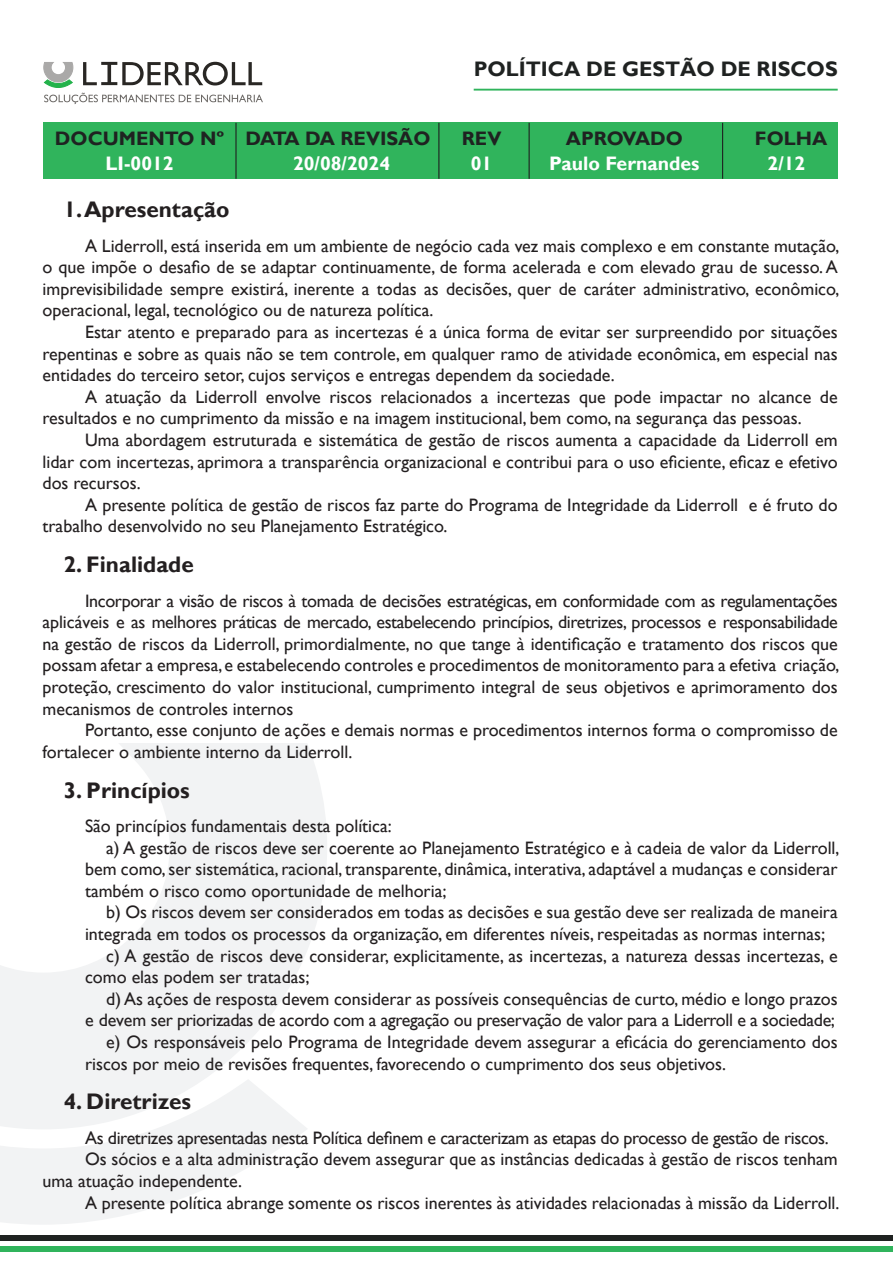
<style>
.page{position:relative;width:893px;height:1263px;background:#fff}
.page>*{position:absolute;margin:0;border:0;box-sizing:border-box;transform-origin:0 0}
.t1{font:700 22.5px "Gill Sans";color:#231f20}
.t2{font:700 21px "Gill Sans";color:#1f2221}
.t3{font:700 19.5px "Gill Sans";color:#1f2221}
.t4{font:700 19.5px "Gill Sans";color:#fff}
.t5{font:18px/21.6px "Gill Sans";color:#231f20;text-align:justify}
.t6{font:18px "Gill Sans";letter-spacing:-.02em;color:#231f20}
</style>
<div class="page">
<div style="left:0;top:1246px;width:893px;height:5px;background:#30b45c"></div>
<div style="left:0;top:1235px;width:893px;height:6px;background:#1f2221"></div>
<div style="left:43px;top:123px;width:795px;height:56px;background:#30b45c"></div>
<svg style="left:0;top:743px;width:327px;height:336px;fill:#f2f3f4"></svg>
<svg style="left:0;top:1079px;width:307px;height:145px"></svg>
<svg style="left:43px;top:62px;width:220px;height:42px"></svg>
<hr style="left:235px;top:123px;width:2px;height:56px;background:#1f2221">
<hr style="left:438px;top:123px;width:1px;height:56px;background:#1f2221">
<hr style="left:529px;top:123px;width:1px;height:56px;background:#1f2221">
<hr style="left:722px;top:123px;width:1px;height:56px;background:#1f2221">
<hr style="left:474px;top:89px;width:364px;height:2px;background:#30b45c">
<p class="t2" style="left:474px;top:57px;width:365px">POLÍTICA DE GESTÃO DE RISCOS</p>
<p class="t3" style="left:55px;top:127px;width:377px">DOCUMENTO Nº DATA DA REVISÃO</p>
<p class="t3" style="left:462px;top:127px;width:41px">REV</p>
<p class="t3" style="left:566px;top:127px;width:119px">APROVADO</p>
<p class="t3" style="left:755px;top:127px;width:74px">FOLHA</p>
<p class="t4" style="left:106px;top:151px;width:70px">LI-0012</p>
<p class="t4" style="left:293px;top:151px;width:99px">20/08/2024</p>
<p class="t4" style="left:471px;top:151px;width:23px">01</p>
<p class="t4" style="left:549px;top:151px;width:152px">Paulo Fernandes</p>
<p class="t4" style="left:768px;top:151px;width:39px">2/12</p>
<p class="t1" style="left:64px;top:196px;width:167px">1. Apresentação</p>
<p class="t5" style="left:43px;top:235px;width:798px;text-indent:43px">A Liderroll, está inserida em um ambiente de negócio cada vez mais complexo e em constante mutação, o que impõe o desafio de se adaptar continuamente, de forma acelerada e com elevado grau de sucesso. A imprevisibilidade sempre existirá, inerente a todas as decisões, quer de caráter administrativo, econômico, operacional, legal, tecnológico ou de natureza política.</p>
<p class="t5" style="left:43px;top:321px;width:797px;text-indent:43px">Estar atento e preparado para as incertezas é a única forma de evitar ser surpreendido por situações repentinas e sobre as quais não se tem controle, em qualquer ramo de atividade econômica, em especial nas entidades do terceiro setor, cujos serviços e entregas dependem da sociedade.</p>
<p class="t5" style="left:43px;top:386px;width:797px;text-indent:43px">A atuação da Liderroll envolve riscos relacionados a incertezas que pode impactar no alcance de resultados e no cumprimento da missão e na imagem institucional, bem como, na segurança das pessoas.</p>
<p class="t5" style="left:43px;top:429px;width:797px;text-indent:43px">Uma abordagem estruturada e sistemática de gestão de riscos aumenta a capacidade da Liderroll em lidar com incertezas, aprimora a transparência organizacional e contribui para o uso eficiente, eficaz e efetivo dos recursos.</p>
<p class="t5" style="left:43px;top:494px;width:797px;text-indent:43px">A presente política de gestão de riscos faz parte do Programa de Integridade da Liderroll e é fruto do trabalho desenvolvido no seu Planejamento Estratégico.</p>
<p class="t1" style="left:64px;top:551px;width:132px">2. Finalidade</p>
<p class="t5" style="left:43px;top:590px;width:798px;text-indent:43px">Incorporar a visão de riscos à tomada de decisões estratégicas, em conformidade com as regulamentações aplicáveis e as melhores práticas de mercado, estabelecendo princípios, diretrizes, processos e responsabilidade na gestão de riscos da Liderroll, primordialmente, no que tange à identificação e tratamento dos riscos que possam afetar a empresa, e estabelecendo controles e procedimentos de monitoramento para a efetiva criação, proteção, crescimento do valor institucional, cumprimento integral de seus objetivos e aprimoramento dos mecanismos de controles internos</p>
<p class="t5" style="left:43px;top:720px;width:797px;text-indent:43px">Portanto, esse conjunto de ações e demais normas e procedimentos internos forma o compromisso de fortalecer o ambiente interno da Liderroll.</p>
<p class="t1" style="left:64px;top:776px;width:128px">3. Princípios</p>
<p class="t5" style="left:85px;top:815px;width:308px">São princípios fundamentais desta política:</p>
<p class="t5" style="left:106px;top:837px;width:735px">a) A gestão de riscos deve ser coerente ao Planejamento Estratégico e à cadeia de valor da Liderroll,</p>
<p class="t5" style="left:85px;top:859px;width:754px">bem como, ser sistemática, racional, transparente, dinâmica, interativa, adaptável a mudanças e considerar</p>
<p class="t5" style="left:85px;top:880px;width:363px">também o risco como oportunidade de melhoria;</p>
<p class="t5" style="left:106px;top:902px;width:733px">b) Os riscos devem ser considerados em todas as decisões e sua gestão deve ser realizada de maneira</p>
<p class="t5" style="left:85px;top:923px;width:742px">integrada em todos os processos da organização, em diferentes níveis, respeitadas as normas internas;</p>
<p class="t5" style="left:106px;top:945px;width:733px">c) A gestão de riscos deve considerar, explicitamente, as incertezas, a natureza dessas incertezas, e</p>
<p class="t5" style="left:85px;top:967px;width:226px">como elas podem ser tratadas;</p>
<p class="t5" style="left:106px;top:988px;width:733px">d) As ações de resposta devem considerar as possíveis consequências de curto, médio e longo prazos</p>
<p class="t6" style="left:85px;top:1010px;width:751px">e devem ser priorizadas de acordo com a agregação ou preservação de valor para a Liderroll e a sociedade;</p>
<p class="t5" style="left:106px;top:1031px;width:733px">e) Os responsáveis pelo Programa de Integridade devem assegurar a eficácia do gerenciamento dos</p>
<p class="t5" style="left:85px;top:1053px;width:643px">riscos por meio de revisões frequentes, favorecendo o cumprimento dos seus objetivos.</p>
<p class="t1" style="left:64px;top:1088px;width:129px">4. Diretrizes</p>
<p class="t6" style="left:85px;top:1127px;width:745px">As diretrizes apresentadas nesta Política definem e caracterizam as etapas do processo de gestão de riscos.</p>
<p class="t5" style="left:85px;top:1149px;width:754px">Os sócios e a alta administração devem assegurar que as instâncias dedicadas à gestão de riscos tenham</p>
<p class="t5" style="left:43px;top:1170px;width:201px">uma atuação independente.</p>
<p class="t5" style="left:85px;top:1192px;width:756px">A presente política abrange somente os riscos inerentes às atividades relacionadas à missão da Liderroll.</p>
</div>
